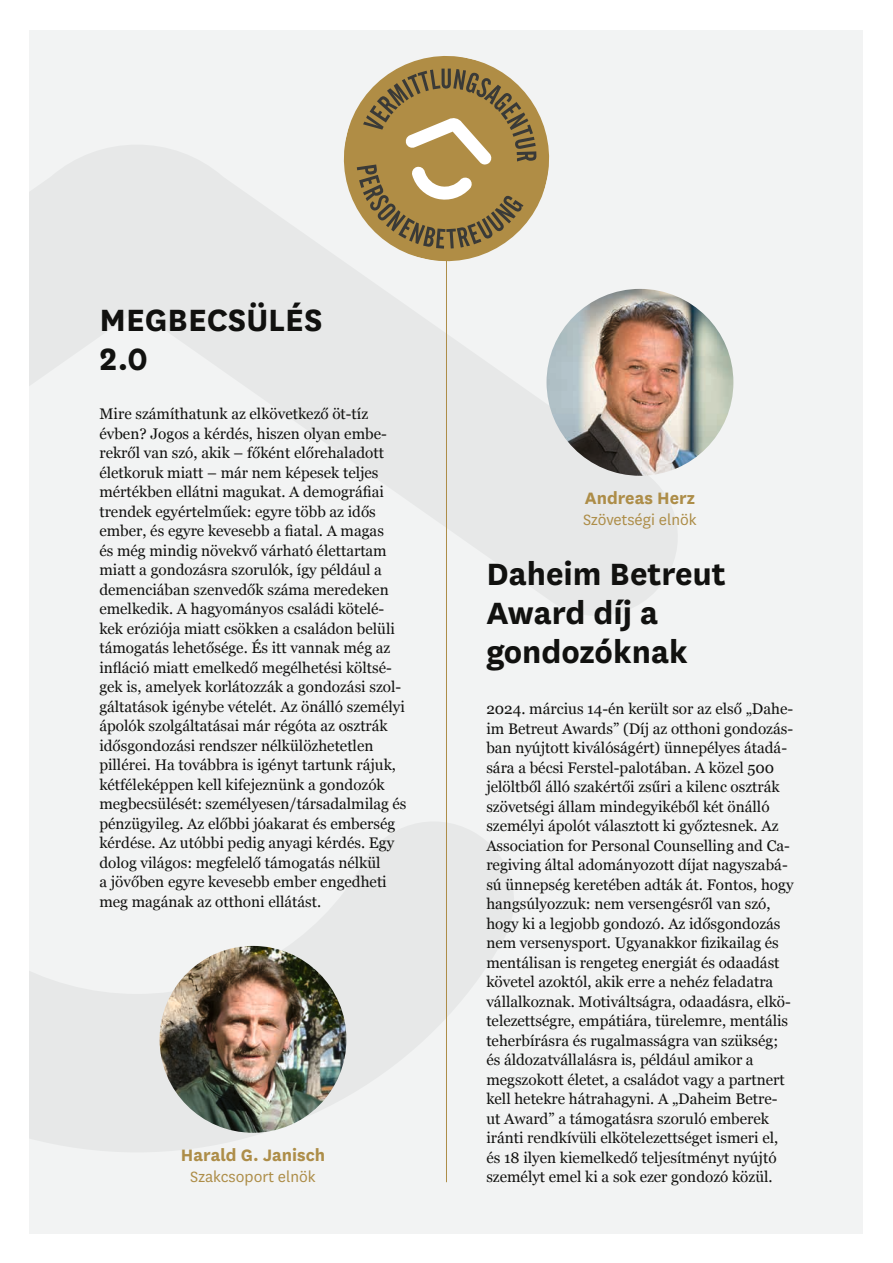
<style>
.page{position:relative;width:893px;height:1263px;background:#fff}
.page>*{position:absolute;margin:0;border:0;box-sizing:border-box;transform-origin:0 0}
.t1{font:700 36px/39px "National";color:#11110f}
.t2{font:700 19.35px "National";color:#ad8d48}
.t3{font:17.4px "National";color:#ad8d48}
.t4{font:15.3px/19.5px "Georgia";color:#11110f}
</style>
<div class="page">
<div style="left:30px;top:30px;width:833px;height:1203px;background:#f2f3f3"></div>
<svg style="left:30px;top:145px;width:648px;height:471px"></svg>
<svg style="left:30px;top:822px;width:484px;height:330px"></svg>
<hr style="left:446px;top:120px;width:1px;height:1062px;background:#ad8d48">
<img style="left:160px;top:946px;width:186px;height:187px;border-radius:93px">
<svg style="left:334px;top:56px;width:225px;height:215px"></svg>
<svg style="left:357px;top:69px;width:179px;height:180px;background:#ab925d"></svg>
<img style="left:546px;top:289px;width:187px;height:187px;border-radius:93px">
<h1 class="t1" style="left:99px;top:298px;width:225px">MEGBECSÜLÉS<br>2.0</h1>
<p class="t4" style="left:99px;top:404px;width:309px">Mire számíthatunk az elkövetkező öt-tíz évben? Jogos a kérdés, hiszen olyan embe&shy;rekről van szó, akik – főként előrehaladott életkoruk miatt – már nem képesek teljes mértékben ellátni magukat. A demográfiai trendek egyértelműek: egyre több az idős ember, és egyre kevesebb a fiatal. A magas<br>és még mindig növekvő várható élettartam miatt a gondozásra szorulók, így például a demenciában szenvedők száma meredeken emelkedik. A hagyományos családi kötelé&shy;kek eróziója miatt csökken a családon belüli támogatás lehetősége. És itt vannak még az infláció miatt emelkedő megélhetési költsé&shy;gek is, amelyek korlátozzák a gondozási szol&shy;gáltatások igénybe vételét. Az önálló személyi ápolók szolgáltatásai már régóta az osztrák idősgondozási rendszer nélkülözhetetlen pillérei. Ha továbbra is igényt tartunk rájuk, kétféleképpen kell kifejeznünk a gondozók megbecsülését: személyesen/társadalmilag és pénzügyileg. Az előbbi jóakarat és emberség kérdése. Az utóbbi pedig anyagi kérdés. Egy dolog világos: megfelelő támogatás nélkül<br>a jövőben egyre kevesebb ember engedheti meg magának az otthoni ellátást.</p>
<p class="t2" style="left:181px;top:1142px;width:146px">Harald G. Janisch</p>
<p class="t3" style="left:190px;top:1165px;width:127px">Szakcsoport elnök</p>
<p class="t2" style="left:585px;top:485px;width:112px">Andreas Herz</p>
<p class="t3" style="left:583px;top:508px;width:115px">Szövetségi elnök</p>
<h1 class="t1" style="left:486px;top:551px;width:241px">Daheim Betreut<br>Award díj a gondozóknak</h1>
<p class="t4" style="left:486px;top:698px;width:309px">2024. március 14-én került sor az első „Dahe&shy;im Betreut Awards” (Díj az otthoni gondozás&shy;ban nyújtott kiválóságért) ünnepélyes átadá&shy;sára a bécsi Ferstel-palotában. A közel 500 jelöltből álló szakértői zsűri a kilenc osztrák szövetségi állam mindegyikéből két önálló személyi ápolót választott ki győztesnek. Az Association for Personal Counselling and Ca&shy;regiving által adományozott díjat nagyszabá&shy;sú ünnepség keretében adták át. Fontos, hogy hangsúlyozzuk: nem versengésről van szó, hogy ki a legjobb gondozó. Az idősgondozás nem versenysport. Ugyanakkor fizikailag és mentálisan is rengeteg energiát és odaadást követel azoktól, akik erre a nehéz feladatra vállalkoznak. Motiváltságra, odaadásra, elkö&shy;telezettségre, empátiára, türelemre, mentális teherbírásra és rugalmasságra van szükség; és áldozatvállalásra is, például amikor a megszokott életet, a családot vagy a partnert kell hetekre hátrahagyni. A „Daheim Betre&shy;ut Award” a támogatásra szoruló emberek iránti rendkívüli elkötelezettséget ismeri el, és 18 ilyen kiemelkedő teljesítményt nyújtó személyt emel ki a sok ezer gondozó közül.</p>
</div>
